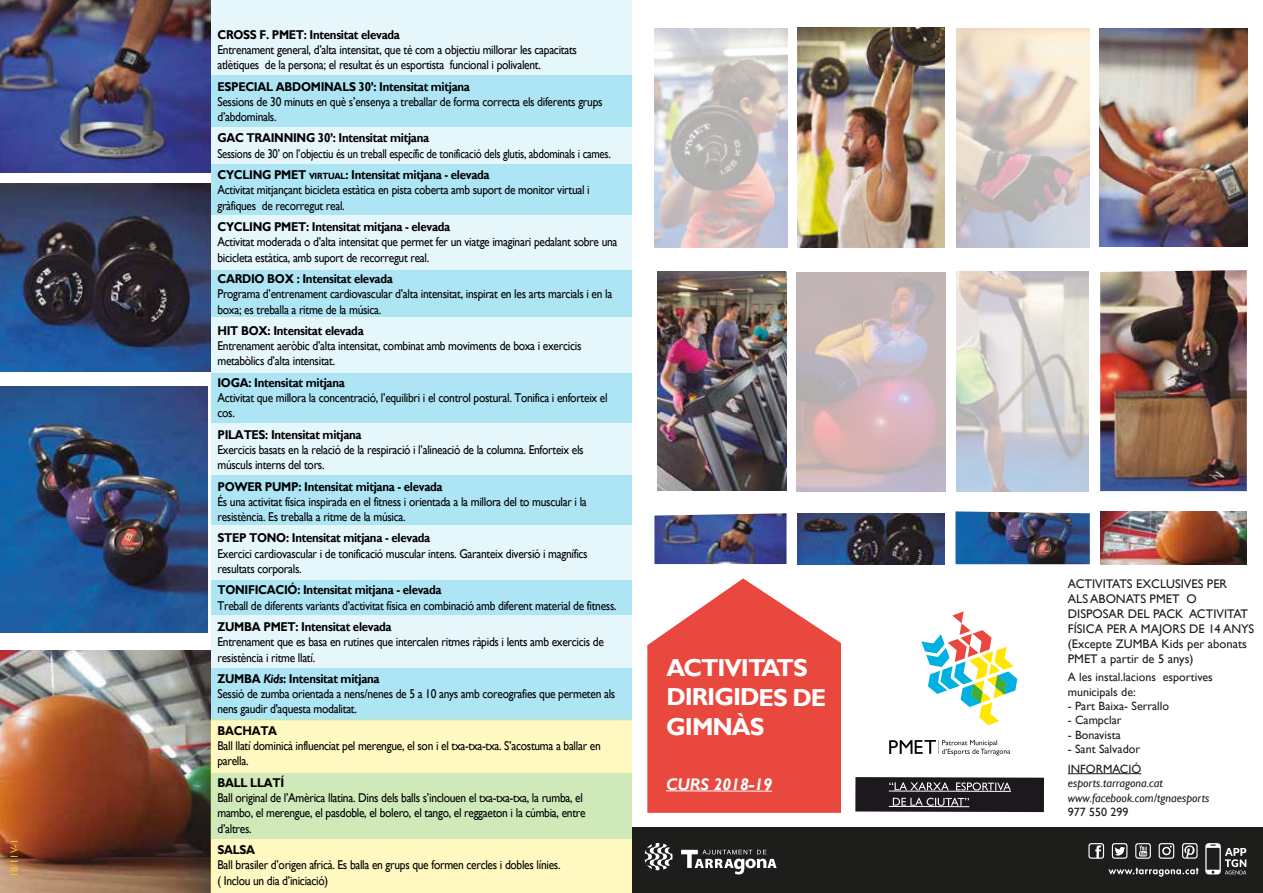
<style>
.page{position:relative;width:1263px;height:893px;background:#fff}
.page>*{position:absolute;margin:0;border:0;box-sizing:border-box;transform-origin:0 0}
.t1{font:700 24.6px/29.4px "Gill Sans";letter-spacing:-.045em;color:#fff}
.t2{font:italic 700 16.8px "Gill Sans";letter-spacing:-.005em;color:#fff}
.t3{font:12.75px/15.3px "Gill Sans";letter-spacing:-.025em;color:#010000;scale:.9 1}
.t4{font:700 12.75px "Gill Sans";letter-spacing:-.025em;color:#010000;scale:.9 1}
.t5{font:12.75px/21.3px "Gill Sans";letter-spacing:-.025em;color:#010000;scale:.85 1}
.t6{font:12.45px/15px "Gill Sans";color:#1d1d1b}
.t7{font:12px/14.4px "Gill Sans";color:#1d1d1b}
.t8{font:italic 12px/14.4px "Gill Sans";color:#1d1d1b}
.t9{font:10.5px "Gill Sans";color:#fdc42d}
.s1{font-weight:700}
.s2{font-weight:700;font-size:9px}
.s3{font-weight:700;font-style:italic}
</style>
<div class="page">
<img style="left:655px;top:28px;width:132px;height:219px">
<img style="left:798px;top:28px;width:146px;height:220px">
<img style="left:956px;top:28px;width:133px;height:219px">
<img style="left:1100px;top:28px;width:147px;height:218px">
<img style="left:1100px;top:270px;width:147px;height:221px">
<img style="left:957px;top:271px;width:131px;height:220px">
<img style="left:657px;top:271px;width:129px;height:220px">
<img style="left:0;top:650px;width:211px;height:243px">
<div style="left:632px;top:827px;width:631px;height:66px;background:#1d1d1b"></div>
<svg style="left:1108px;top:868px;width:90px;height:9px"></svg>
<svg style="left:1088px;top:843px;width:16px;height:16px"></svg>
<svg style="left:1135px;top:843px;width:16px;height:16px"></svg>
<svg style="left:1112px;top:843px;width:15px;height:16px"></svg>
<svg style="left:1182px;top:843px;width:15px;height:16px"></svg>
<svg style="left:1159px;top:843px;width:15px;height:16px"></svg>
<svg style="left:1205px;top:843px;width:41px;height:31px"></svg>
<svg style="left:681px;top:850px;width:95px;height:24px"></svg>
<svg style="left:645px;top:843px;width:27px;height:27px"></svg>
<div style="left:211px;top:0;width:420px;height:720px;background:#e6f7fc"></div>
<div style="left:211px;top:76px;width:420px;height:51px;background:#ade5f5"></div>
<div style="left:211px;top:164px;width:420px;height:51px;background:#ade5f5"></div>
<div style="left:211px;top:270px;width:420px;height:47px;background:#ade5f5"></div>
<div style="left:211px;top:373px;width:420px;height:49px;background:#ade5f5"></div>
<div style="left:211px;top:475px;width:420px;height:50px;background:#ade5f5"></div>
<div style="left:211px;top:580px;width:420px;height:35px;background:#ade5f5"></div>
<div style="left:211px;top:668px;width:420px;height:52px;background:#ade5f5"></div>
<svg style="left:211px;top:719px;width:421px;height:174px;background:#ecf2bd"></svg>
<img style="left:0;top:0;width:210px;height:172px">
<img style="left:654px;top:513px;width:132px;height:51px">
<img style="left:0;top:184px;width:210px;height:187px">
<img style="left:0;top:387px;width:208px;height:245px">
<img style="left:955px;top:511px;width:135px;height:53px">
<svg style="left:647px;top:578px;width:194px;height:235px;background:#ec625a"></svg>
<hr style="left:1068px;top:773px;width:73px;height:1px;background:#1d1d1b">
<svg style="left:855px;top:777px;width:189px;height:35px;background:#353136"></svg>
<div style="left:888px;top:806px;width:82px;height:1px;border:1px solid #fff"></div>
<svg style="left:889px;top:740px;width:121px;height:16px"></svg>
<svg style="left:921px;top:611px;width:96px;height:114px"></svg>
<img style="left:797px;top:513px;width:147px;height:51px">
<img style="left:1100px;top:511px;width:146px;height:53px">
<p class="t9" style="left:8px;top:877px;width:40px;rotate:-90deg">/81 1 1 1-V</p>
<p class="t4" style="left:217px;top:27px;width:204px">CROSS F. PMET: Intensitat elevada</p>
<p class="t3" style="left:217px;top:42px;width:401px">Entrenament general, d’alta intensitat, que té com a objectiu millorar les capacitats atlètiques de la persona; el resultat és un esportista funcional i polivalent.</p>
<p class="t4" style="left:217px;top:79px;width:282px">ESPECIAL ABDOMINALS 30’: Intensitat mitjana</p>
<p class="t3" style="left:217px;top:94px;width:429px">Sessions de 30 minuts en què s’ensenya a treballar de forma correcta els diferents grups d’abdominals.</p>
<p class="t4" style="left:217px;top:130px;width:237px">GAC TRAINNING 30’: Intensitat mitjana</p>
<p class="t5" style="left:217px;top:143px;width:464px">Sessions de 30’ on l’objectiu és un treball específic de tonificació dels glutis, abdominals i cames.<br><span class="s1">CYCLING PMET</span> <span class="s2">VIRTUAL</span><span class="s1">: Intensitat mitjana - elevada</span></p>
<p class="t3" style="left:217px;top:183px;width:415px">Activitat mitjançant bicicleta estàtica en pista coberta amb suport de monitor virtual i gràfiques de recorregut real.</p>
<p class="t4" style="left:217px;top:219px;width:260px">CYCLING PMET: Intensitat mitjana - elevada</p>
<p class="t3" style="left:217px;top:235px;width:446px">Activitat moderada o d’alta intensitat que permet fer un viatge imaginari pedalant sobre una bicicleta estàtica, amb suport de recorregut real.</p>
<p class="t4" style="left:217px;top:271px;width:196px">CARDIO BOX : Intensitat elevada</p>
<p class="t3" style="left:217px;top:286px;width:440px">Programa d’entrenament cardiovascular d’alta intensitat, inspirat en les arts marcials i en la boxa; es treballa a ritme de la música.</p>
<p class="t4" style="left:217px;top:323px;width:164px">HIT BOX: Intensitat elevada</p>
<p class="t3" style="left:217px;top:338px;width:406px">Entrenament aeròbic d’alta intensitat, combinat amb moviments de boxa i exercicis metabòlics d’alta intensitat.</p>
<p class="t4" style="left:217px;top:375px;width:143px">IOGA: Intensitat mitjana</p>
<p class="t3" style="left:217px;top:390px;width:435px">Activitat que millora la concentració, l’equilibri i el control postural. Tonifica i enforteix el cos.</p>
<p class="t4" style="left:217px;top:427px;width:162px">PILATES: Intensitat mitjana</p>
<p class="t3" style="left:217px;top:442px;width:408px">Exercicis basats en la relació de la respiració i l’alineació de la columna. Enforteix els músculs interns del tors.</p>
<p class="t4" style="left:217px;top:479px;width:252px">POWER PUMP: Intensitat mitjana - elevada</p>
<p class="t3" style="left:217px;top:494px;width:412px">És una activitat física inspirada en el fitness i orientada a la millora del to muscular i la resistència. Es treballa a ritme de la música.</p>
<p class="t4" style="left:217px;top:530px;width:238px">STEP TONO: Intensitat mitjana - elevada</p>
<p class="t3" style="left:217px;top:546px;width:413px">Exercici cardiovascular i de tonificació muscular intens. Garanteix diversió i magnífics resultats corporals.</p>
<p class="t4" style="left:217px;top:582px;width:251px">TONIFICACIÓ: Intensitat mitjana - elevada</p>
<p class="t3" style="left:217px;top:598px;width:445px">Treball de diferents variants d’activitat física en combinació amb diferent material de fitness.</p>
<p class="t4" style="left:217px;top:619px;width:195px">ZUMBA PMET: Intensitat elevada</p>
<p class="t3" style="left:217px;top:635px;width:431px">Entrenament que es basa en rutines que intercalen ritmes ràpids i lents amb exercicis de resistència i ritme llatí.</p>
<p class="t3" style="left:217px;top:671px;width:444px"><span class="s1">ZUMBA</span> <span class="s3">Kids</span><span class="s1">: Intensitat mitjana<br></span>Sessió de zumba orientada a nens/nenes de 5 a 10 anys amb coreografies que permeten als nens gaudir d'aquesta modalitat.</p>
<p class="t4" style="left:217px;top:723px;width:68px">BACHATA</p>
<p class="t3" style="left:217px;top:738px;width:427px">Ball llatí dominicà influenciat pel merengue, el son i el txa-txa-txa. S’acostuma a ballar en parella.</p>
<p class="t4" style="left:217px;top:775px;width:76px">BALL LLATÍ</p>
<p class="t3" style="left:217px;top:790px;width:411px">Ball original de l’Amèrica llatina. Dins dels balls s’inclouen el txa-txa-txa, la rumba, el mambo, el merengue, el pasdoble, el bolero, el tango, el reggaeton i la cúmbia, entre d’altres.</p>
<p class="t4" style="left:217px;top:842px;width:43px">SALSA</p>
<p class="t3" style="left:217px;top:857px;width:383px">Ball brasiler d’origen africà. Es balla en grups que formen cercles i dobles línies. ( Inclou un dia d’iniciació)</p>
<h1 class="t1" style="left:666px;top:654px;width:162px">ACTIVITATS<br>DIRIGIDES DE<br>GIMNÀS</h1>
<h2 class="t2" style="left:666px;top:774px;width:108px">CURS 2018-19</h2>
<p class="t6" style="left:1068px;top:577px;width:188px">ACTIVITATS EXCLUSIVES PER<br>ALS ABONATS PMET O<br>DISPOSAR DEL PACK ACTIVITAT<br>FÍSICA PER A MAJORS DE 14 ANYS (Excepte ZUMBA Kids per abonats<br>PMET a partir de 5 anys)</p>
<p class="t7" style="left:1068px;top:670px;width:146px">A les instal.lacions esportives municipals de:</p>
<p class="t7" style="left:1068px;top:699px;width:103px">- Part Baixa- Serrallo</p>
<p class="t7" style="left:1068px;top:713px;width:55px">- Campclar</p>
<p class="t7" style="left:1068px;top:728px;width:54px">- Bonavista</p>
<p class="t7" style="left:1068px;top:739px;width:75px;line-height:19.6px">- Sant Salvador<br>INFORMACIÓ</p>
<p class="t8" style="left:1068px;top:776px;width:143px">esports.tarragona.cat www.facebook.com/tgnaesports</p>
<p class="t7" style="left:1068px;top:805px;width:62px">977 550 299</p>
</div>
